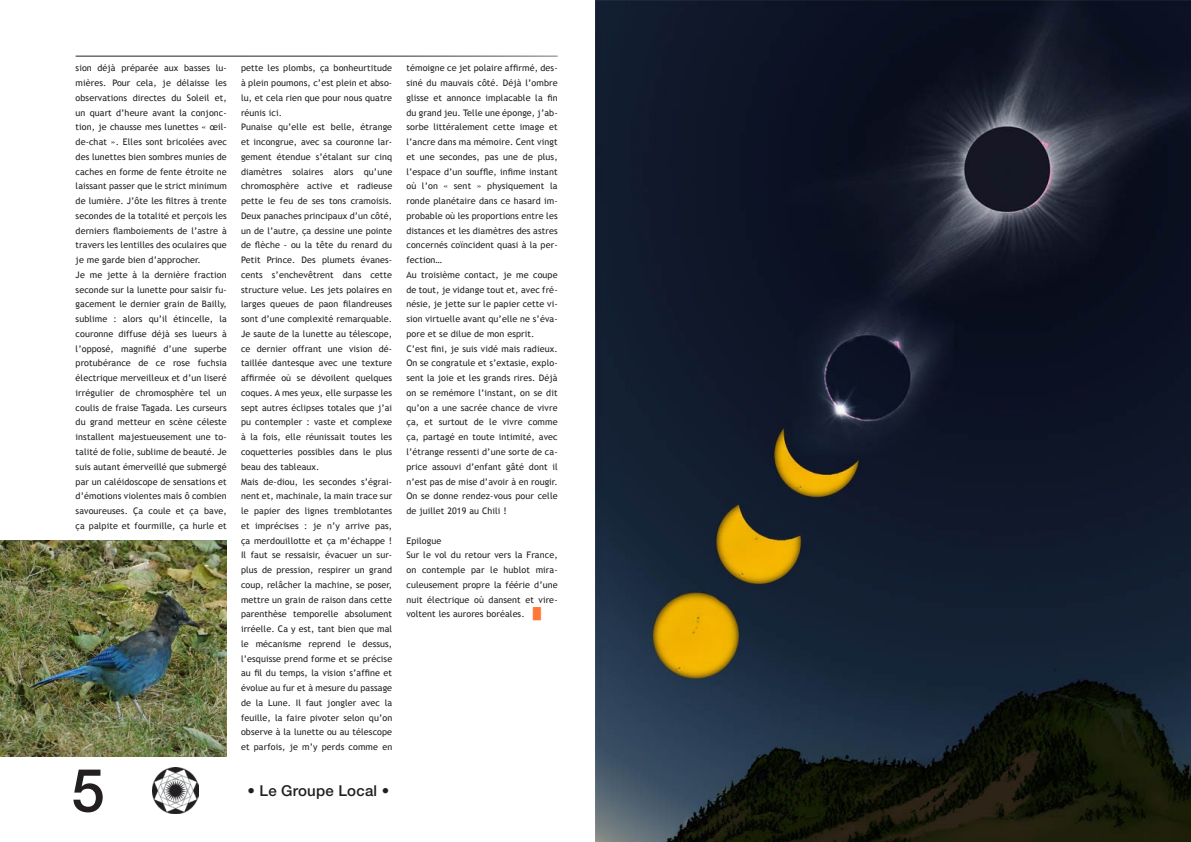
<style>
.page{position:relative;width:1191px;height:842px;background:#fff}
.page>*{position:absolute;margin:0;border:0;box-sizing:border-box;transform-origin:0 0}
.t1{font:500 60px "Helvetica Neue LT Std";color:#231f20}
.t2{font:500 15px "Helvetica Neue LT Std";letter-spacing:.015em;color:#231f20}
._5_texte_courant{font:9px/14.8px "Trebuchet MS";letter-spacing:.01em;color:#231f20;text-align:justify}
.s1{font-family:"Times New Roman";font-size:11px;color:#ff7637}
</style>
<div class="page">
<img style="left:153px;top:767px;width:46px;height:46px">
<img style="left:595px;top:0;width:596px;height:842px">
<img style="left:0;top:540px;width:227px;height:217px">
<p class="_5_texte_courant" style="left:76px;top:61px;width:153px">sion déjà préparée aux basses lu&shy;mières. Pour cela, je délaisse les observations directes du Soleil et, un quart d’heure avant la conjonc&shy;tion, je chausse mes lunettes « œil&shy;de-chat ». Elles sont bricolées avec des lunettes bien sombres munies de caches en forme de fente étroite ne laissant passer que le strict minimum de lumière. J’ôte les filtres à trente secondes de la totalité et perçois les derniers flamboiements de l’astre à travers les lentilles des oculaires que je me garde bien d’approcher.</p>
<p class="_5_texte_courant" style="left:76px;top:268px;width:153px">Je me jette à la dernière fraction seconde sur la lunette pour saisir fu&shy;gacement le dernier grain de Bailly, sublime : alors qu’il étincelle, la couronne diffuse déjà ses lueurs à l’opposé, magnifié d’une superbe protubérance de ce rose fuchsia électrique merveilleux et d’un liseré irrégulier de chromosphère tel un coulis de fraise Tagada. Les curseurs du grand metteur en scène céleste installent majestueusement une to&shy;talité de folie, sublime de beauté. Je suis autant émerveillé que submergé par un caléidoscope de sensations et d’émotions violentes mais ô combien savoureuses. Ça coule et ça bave, ça palpite et fourmille, ça hurle et</p>
<p class="t1" style="left:71px;top:754px;width:35px">5</p>
<p class="_5_texte_courant" style="left:241px;top:61px;width:153px">pette les plombs, ça bonheurtitude à plein poumons, c’est plein et abso&shy;lu, et cela rien que pour nous quatre réunis ici.</p>
<p class="_5_texte_courant" style="left:241px;top:120px;width:153px">Punaise qu’elle est belle, étrange et incongrue, avec sa couronne lar&shy;gement étendue s’étalant sur cinq diamètres solaires alors qu’une chromosphère active et radieuse pette le feu de ses tons cramoisis.<br>Deux panaches principaux d’un côté, un de l’autre, ça dessine une pointe de flèche - ou la tête du renard du Petit Prince. Des plumets évanes&shy;cents s’enchevêtrent dans cette structure velue. Les jets polaires en larges queues de paon filandreuses sont d’une complexité remarquable.<br>Je saute de la lunette au télescope, ce dernier offrant une vision dé&shy;taillée dantesque avec une texture affirmée où se dévoilent quelques coques. A mes yeux, elle surpasse les sept autres éclipses totales que j’ai pu contempler : vaste et complexe à la fois, elle réunissait toutes les coquetteries possibles dans le plus beau des tableaux.</p>
<p class="_5_texte_courant" style="left:241px;top:474px;width:153px">Mais de-diou, les secondes s’égrai&shy;nent et, machinale, la main trace sur le papier des lignes tremblotantes et imprécises : je n’y arrive pas, ça merdouillotte et ça m’échappe !<br>Il faut se ressaisir, évacuer un sur&shy;plus de pression, respirer un grand coup, relâcher la machine, se poser, mettre un grain de raison dans cette parenthèse temporelle absolument irréelle. Ca y est, tant bien que mal le mécanisme reprend le dessus, l’esquisse prend forme et se précise au fil du temps, la vision s’affine et évolue au fur et à mesure du passage de la Lune. Il faut jongler avec la feuille, la faire pivoter selon qu’on observe à la lunette ou au télescope et parfois, je m’y perds comme en</p>
<p class="t2" style="left:247px;top:782px;width:143px">• Le Groupe Local •</p>
<p class="_5_texte_courant" style="left:406px;top:61px;width:153px">témoigne ce jet polaire affirmé, des&shy;siné du mauvais côté. Déjà l’ombre glisse et annonce implacable la fin du grand jeu. Telle une éponge, j’ab&shy;sorbe littéralement cette image et l’ancre dans ma mémoire. Cent vingt et une secondes, pas une de plus, l’espace d’un souffle, infime instant où l’on « sent » physiquement la ronde planétaire dans ce hasard im&shy;probable où les proportions entre les distances et les diamètres des astres concernés coïncident quasi à la per&shy;fection…</p>
<p class="_5_texte_courant" style="left:406px;top:268px;width:153px">Au troisième contact, je me coupe de tout, je vidange tout et, avec fré&shy;nésie, je jette sur le papier cette vi&shy;sion virtuelle avant qu’elle ne s’éva&shy;pore et se dilue de mon esprit.</p>
<p class="_5_texte_courant" style="left:406px;top:341px;width:153px">C’est fini, je suis vidé mais radieux.<br>On se congratule et s’extasie, explo&shy;sent la joie et les grands rires. Déjà on se remémore l’instant, on se dit qu’on a une sacrée chance de vivre ça, et surtout de le vivre comme ça, partagé en toute intimité, avec l’étrange ressenti d’une sorte de ca&shy;price assouvi d’enfant gâté dont il n’est pas de mise d’avoir à en rougir.<br>On se donne rendez-vous pour celle de juillet 2019 au Chili !</p>
<p class="_5_texte_courant" style="left:406px;top:533px;width:36px">Epilogue</p>
<p class="_5_texte_courant" style="left:406px;top:548px;width:153px">Sur le vol du retour vers la France, on contemple par le hublot mira&shy;culeusement propre la féérie d’une nuit électrique où dansent et vire&shy;voltent les aurores boréales. <span class="s1">█</span></p>
</div>
